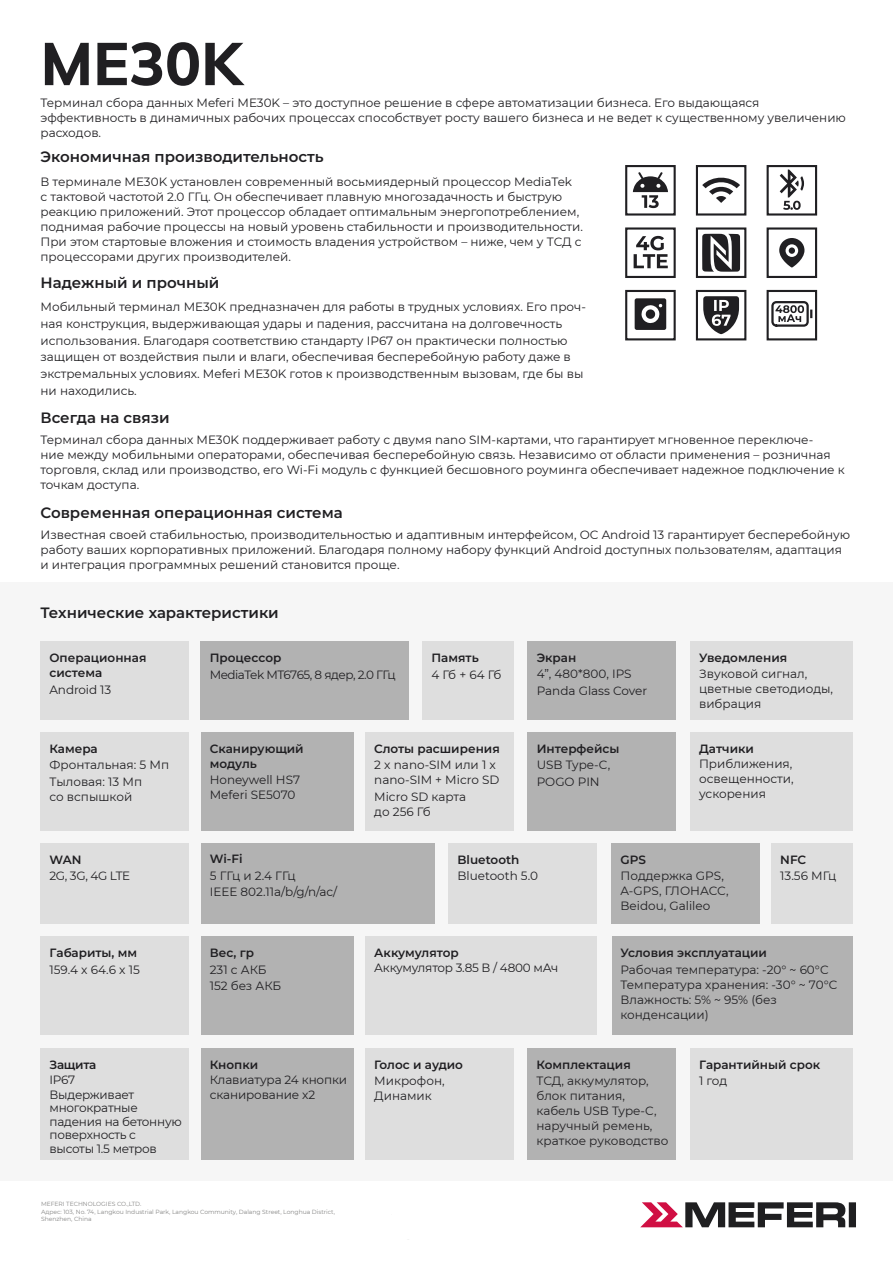
<style>
.page{position:relative;width:893px;height:1263px;background:#fff}
.page>*{position:absolute;margin:0;border:0;box-sizing:border-box;transform-origin:0 0}
.t1{font:800 60px "Mulish";color:#201f22}
.t2{font:600 15px "Montserrat";color:#201f22}
.t3{font:12px/15px "Montserrat";color:#201f22}
.t4{font:600 12px/15px "Montserrat";color:#201f22}
.t5{font:12px/13.5px "Montserrat";letter-spacing:-.02em;color:#201f22}
.t6{font:12px "Montserrat";letter-spacing:-.04em;color:#201f22}
.t7{font:6px/7.5px "Montserrat";color:#878786}
</style>
<div class="page">
<div style="left:0;top:582px;width:893px;height:599px;background:#f6f6f6"></div>
<svg style="left:635px;top:298px;width:31px;height:32px"></svg>
<div style="left:625px;top:290px;width:51px;height:50px;border:2px solid #201f22"></div>
<div style="left:767px;top:165px;width:50px;height:51px;border:2px solid #201f22"></div>
<svg style="left:780px;top:170px;width:24px;height:40px"></svg>
<svg style="left:779px;top:238px;width:25px;height:29px"></svg>
<div style="left:767px;top:227px;width:50px;height:51px;border:2px solid #201f22"></div>
<div style="left:767px;top:290px;width:50px;height:50px;border:2px solid #201f22"></div>
<svg style="left:771px;top:301px;width:41px;height:26px"></svg>
<svg style="left:702px;top:177px;width:38px;height:26px"></svg>
<div style="left:696px;top:165px;width:50px;height:51px;border:2px solid #201f22"></div>
<div style="left:625px;top:165px;width:51px;height:51px;border:2px solid #201f22"></div>
<svg style="left:633px;top:172px;width:35px;height:36px"></svg>
<svg style="left:634px;top:236px;width:34px;height:32px"></svg>
<div style="left:625px;top:227px;width:51px;height:51px;border:2px solid #201f22"></div>
<svg style="left:703px;top:296px;width:36px;height:38px"></svg>
<div style="left:696px;top:290px;width:50px;height:50px;border:2px solid #201f22"></div>
<svg style="left:702px;top:234px;width:38px;height:38px"></svg>
<div style="left:696px;top:227px;width:50px;height:51px;border:2px solid #201f22"></div>
<div style="left:40px;top:641px;width:149px;height:79px;background:#dedede"></div>
<div style="left:611px;top:843px;width:148px;height:81px;background:#b2b2b2"></div>
<div style="left:690px;top:1048px;width:162px;height:111px;background:#dedede"></div>
<div style="left:365px;top:1048px;width:148px;height:111px;background:#dedede"></div>
<div style="left:527px;top:1048px;width:149px;height:111px;background:#b2b2b2"></div>
<div style="left:448px;top:843px;width:149px;height:81px;background:#dedede"></div>
<div style="left:40px;top:843px;width:149px;height:81px;background:#dedede"></div>
<div style="left:201px;top:936px;width:152px;height:99px;background:#b2b2b2"></div>
<div style="left:40px;top:732px;width:149px;height:98px;background:#dedede"></div>
<div style="left:422px;top:641px;width:91px;height:79px;background:#dedede"></div>
<div style="left:365px;top:732px;width:149px;height:98px;background:#dedede"></div>
<div style="left:690px;top:641px;width:162px;height:78px;background:#dedede"></div>
<div style="left:771px;top:843px;width:81px;height:81px;background:#dedede"></div>
<div style="left:40px;top:1048px;width:149px;height:111px;background:#dedede"></div>
<div style="left:611px;top:937px;width:241px;height:98px;background:#b2b2b2"></div>
<div style="left:201px;top:641px;width:208px;height:78px;background:#b2b2b2"></div>
<div style="left:201px;top:843px;width:233px;height:81px;background:#b2b2b2"></div>
<div style="left:40px;top:937px;width:149px;height:98px;background:#dedede"></div>
<div style="left:365px;top:937px;width:232px;height:98px;background:#dedede"></div>
<div style="left:201px;top:732px;width:152px;height:98px;background:#b2b2b2"></div>
<div style="left:528px;top:641px;width:148px;height:78px;background:#b2b2b2"></div>
<div style="left:201px;top:1048px;width:152px;height:111px;background:#b2b2b2"></div>
<div style="left:690px;top:732px;width:162px;height:98px;background:#dedede"></div>
<div style="left:528px;top:732px;width:148px;height:98px;background:#b2b2b2"></div>
<svg style="left:640px;top:1202px;width:216px;height:25px"></svg>
<h1 class="t1" style="left:40px;top:29px;width:203px">ME30K</h1>
<p class="t3" style="left:40px;top:94px;width:807px">Терминал сбора данных Meferi ME30K – это доступное решение в сфере автоматизации бизнеса. Его выдающаяся эффективность в динамичных рабочих процессах способствует росту вашего бизнеса и не ведет к существенному увеличению расходов.</p>
<p class="t3" style="left:40px;top:173px;width:544px">В терминале ME30K установлен современный восьмиядерный процессор MediaTek<br>с тактовой частотой 2.0 ГГц. Он обеспечивает плавную многозадачность и быструю реакцию приложений. Этот процессор обладает оптимальным энергопотреблением, поднимая рабочие процессы на новый уровень стабильности и производительности.<br>При этом стартовые вложения и стоимость владения устройством – ниже, чем у ТСД с процессорами других производителей.</p>
<p class="t3" style="left:40px;top:298px;width:547px;line-height:16.8px">Мобильный терминал ME30K предназначен для работы в трудных условиях. Его проч&shy;ная конструкция, выдерживающая удары и падения, рассчитана на долговечность использования. Благодаря соответствию стандарту IP67 он практически полностью защищен от воздействия пыли и влаги, обеспечивая бесперебойную работу даже в экстремальных условиях. Meferi ME30K готов к производственным вызовам, где бы вы ни находились.</p>
<p class="t3" style="left:40px;top:431px;width:806px">Терминал сбора данных ME30K поддерживает работу с двумя nano SIM-картами, что гарантирует мгновенное переключе-<br>ние между мобильными операторами, обеспечивая бесперебойную связь. Независимо от области применения – розничная торговля, склад или производство, его Wi-Fi модуль с функцией бесшовного роуминга обеспечивает надежное подключение к точкам доступа.</p>
<p class="t3" style="left:40px;top:527px;width:811px">Известная своей стабильностью, производительностью и адаптивным интерфейсом, ОС Android 13 гарантирует бесперебойную работу ваших корпоративных приложений. Благодаря полному набору функций Android доступных пользователям, адаптация и интеграция программных решений становится проще.</p>
<p class="t2" style="left:40px;top:147px;width:285px">Экономичная производительность</p>
<p class="t2" style="left:40px;top:273px;width:180px">Надежный и прочный</p>
<p class="t2" style="left:40px;top:408px;width:131px">Всегда на связи</p>
<p class="t2" style="left:40px;top:503px;width:304px">Современная операционная система</p>
<p class="t2" style="left:40px;top:603px;width:240px">Технические характеристики</p>
<p class="t4" style="left:50px;top:650px;width:98px">Операционная система</p>
<p class="t3" style="left:50px;top:681px;width:63px">Android 13</p>
<p class="t4" style="left:210px;top:650px;width:73px">Процессор</p>
<p class="t6" style="left:210px;top:666px;width:188px">MediaTek MT6765, 8 ядер, 2.0 ГГц</p>
<p class="t4" style="left:431px;top:650px;width:49px">Память</p>
<p class="t3" style="left:431px;top:666px;width:71px">4 Гб + 64 Гб</p>
<p class="t4" style="left:50px;top:740px;width:50px">Камера</p>
<p class="t3" style="left:50px;top:756px;width:121px;line-height:16.5px">Фронтальная: 5 Мп<br>Тыловая: 13 Мп</p>
<p class="t3" style="left:50px;top:788px;width:84px">со вспышкой</p>
<p class="t4" style="left:210px;top:740px;width:95px">Сканирующий модуль</p>
<p class="t3" style="left:210px;top:772px;width:92px">Honeywell HS7<br>Meferi SE5070</p>
<p class="t4" style="left:374px;top:740px;width:127px">Слоты расширения</p>
<p class="t3" style="left:374px;top:757px;width:127px">2 x nano-SIM или 1 x nano-SIM + Micro SD</p>
<p class="t3" style="left:374px;top:788px;width:93px">Micro SD карта до 256 Гб</p>
<p class="t4" style="left:537px;top:650px;width:41px">Экран</p>
<p class="t3" style="left:537px;top:665px;width:112px;line-height:16.5px">4”, 480*800, IPS<br>Panda Glass Cover</p>
<p class="t4" style="left:537px;top:740px;width:84px">Интерфейсы</p>
<p class="t3" style="left:537px;top:756px;width:75px;line-height:16.5px">USB Type-C,<br>POGO PIN</p>
<p class="t4" style="left:699px;top:650px;width:90px">Уведомления</p>
<p class="t3" style="left:699px;top:666px;width:136px">Звуковой сигнал, цветные светодиоды, вибрация</p>
<p class="t4" style="left:699px;top:740px;width:56px">Датчики</p>
<p class="t3" style="left:699px;top:755px;width:96px;text-align:justify">Приближения, освещенности, ускорения</p>
<p class="t4" style="left:50px;top:852px;width:33px">WAN</p>
<p class="t3" style="left:50px;top:868px;width:82px">2G, 3G, 4G LTE</p>
<p class="t4" style="left:50px;top:945px;width:89px">Габариты, мм</p>
<p class="t3" style="left:50px;top:961px;width:92px">159.4 x 64.6 x 15</p>
<p class="t4" style="left:50px;top:1056px;width:48px">Защита</p>
<p class="t5" style="left:50px;top:1071px;width:86px;line-height:15px">IP67<br>Выдерживает</p>
<p class="t5" style="left:50px;top:1101px;width:134px">многократные падения на бетонную поверхность с высоты 1.5 метров</p>
<p class="t4" style="left:210px;top:852px;width:34px">Wi-Fi</p>
<p class="t3" style="left:210px;top:867px;width:129px;line-height:16.5px">5 ГГц и 2.4 ГГц<br>IEEE 802.11a/b/g/n/ac/</p>
<p class="t4" style="left:210px;top:945px;width:46px">Вес, гр</p>
<p class="t3" style="left:210px;top:961px;width:73px;line-height:16.5px">231 с АКБ<br>152 без АКБ</p>
<p class="t4" style="left:210px;top:1056px;width:50px">Кнопки</p>
<p class="t3" style="left:210px;top:1071px;width:139px">Клавиатура 24 кнопки сканирование x2</p>
<p class="t7" style="left:41px;top:1200px;width:296px">MEFERI TECHNOLOGIES CO.,LTD.<br>Адрес: 103, No. 74, Langkou Industrial Park, Langkou Community, Dalang Street, Longhua District,<br>Shenzhen, China</p>
<p class="t4" style="left:457px;top:852px;width:63px">Bluetooth</p>
<p class="t3" style="left:457px;top:868px;width:82px">Bluetooth 5.0</p>
<p class="t4" style="left:374px;top:945px;width:86px">Аккумулятор</p>
<p class="t5" style="left:374px;top:961px;width:186px">Аккумулятор 3.85 В / 4800 мАч</p>
<p class="t4" style="left:620px;top:852px;width:27px">GPS</p>
<p class="t3" style="left:620px;top:868px;width:110px">Поддержка GPS,<br>A-GPS, ГЛОНАСС,<br>Beidou, Galileo</p>
<p class="t4" style="left:780px;top:852px;width:27px">NFC</p>
<p class="t3" style="left:780px;top:868px;width:58px">13.56 МГц</p>
<p class="t4" style="left:620px;top:945px;width:148px">Условия эксплуатации</p>
<p class="t3" style="left:620px;top:961px;width:218px">Рабочая температура: -20° ~ 60°C<br>Температура хранения: -30° ~ 70°C<br>Влажность: 5% ~ 95% (без конденсации)</p>
<p class="t4" style="left:374px;top:1056px;width:90px">Голос и аудио</p>
<p class="t3" style="left:374px;top:1073px;width:72px">Микрофон,<br>Динамик</p>
<p class="t4" style="left:536px;top:1056px;width:96px">Комплектация</p>
<p class="t3" style="left:536px;top:1073px;width:133px">ТСД, аккумулятор, блок питания, кабель USB Type-C, наручный ремень, краткое руководство</p>
<p class="t4" style="left:699px;top:1056px;width:123px">Гарантийный срок</p>
<p class="t3" style="left:699px;top:1073px;width:30px">1 год</p>
</div>
